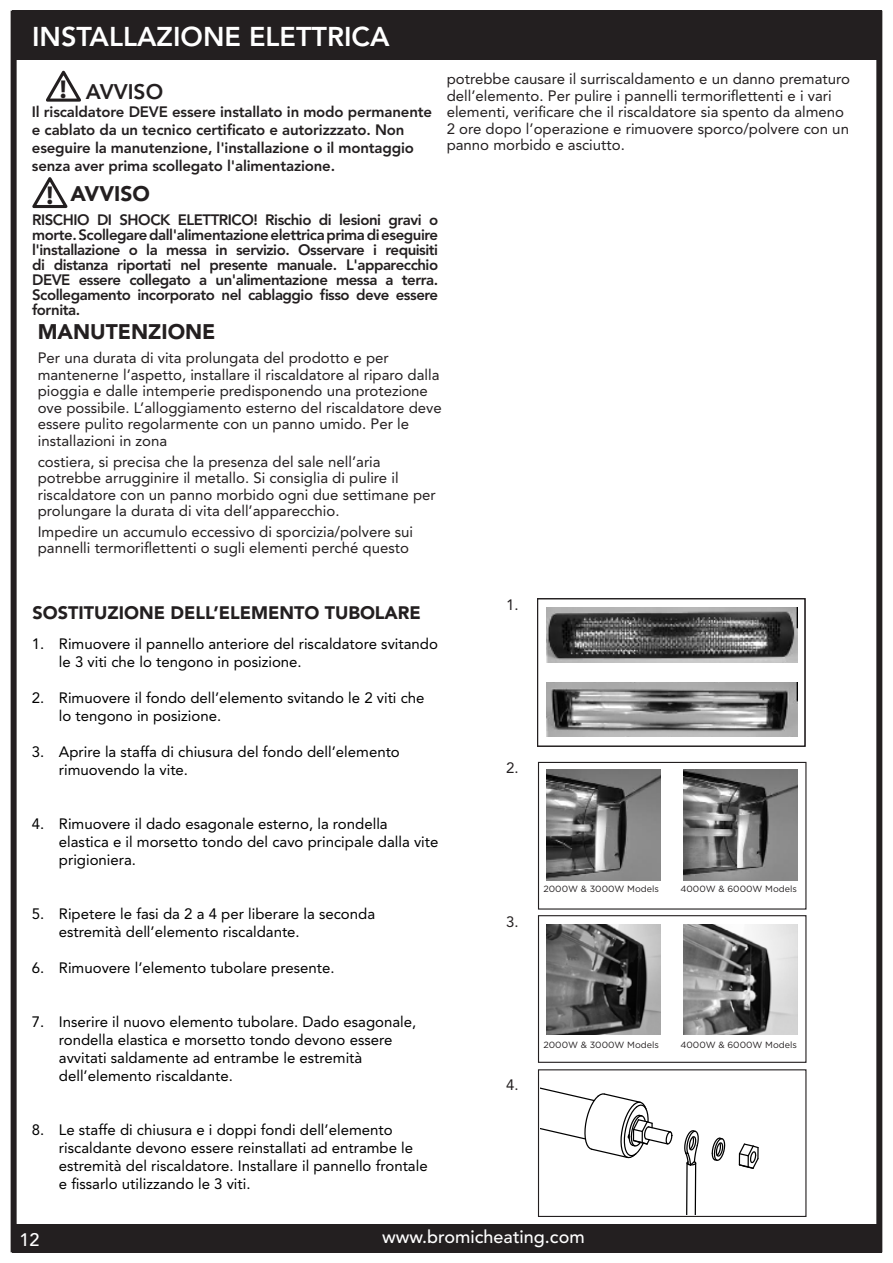
<style>
.page{position:relative;width:893px;height:1263px;background:#fff}
.page>*{position:absolute;margin:0;border:0;box-sizing:border-box;transform-origin:0 0}
.t1{font:800 27px "Avenir";color:#fff}
.t2{font:700 25.95px "Myriad";color:#231f20}
.t3{font:900 21px "Avenir";color:#231f20}
.t4{font:800 21px "Avenir";color:#231f20}
.t5{font:900 18px "Avenir";color:#231f20}
.t6{font:500 18px "Avenir";color:#fff}
.t7{font:15px/16.5px "Avenir";color:#231f20}
.t8{font:15px/18px "Avenir";color:#000}
.t9{font:800 15px/15px "Avenir";letter-spacing:-.01em;color:#231f20}
.t10{font:9px "Gotham";color:#231f20}
.s1{font-family:"Myriad";font-weight:700;font-size:25.95px}
</style>
<div class="page">
<div style="left:12px;top:1224px;width:870px;height:29px;background:#231f20"></div>
<div style="left:12px;top:10px;width:870px;height:50px;background:#231f20"></div>
<div style="left:11px;top:11px;width:871px;height:1241px;border:6px solid #231f20"></div>
<svg style="left:47px;top:71px;width:34px;height:31px"></svg>
<svg style="left:32px;top:177px;width:36px;height:32px"></svg>
<div style="left:538px;top:762px;width:268px;height:147px;border:1px solid #231f20"></div>
<svg style="left:540px;top:1087px;width:219px;height:128px"></svg>
<img style="left:546px;top:608px;width:251px;height:54px">
<img style="left:546px;top:682px;width:251px;height:54px">
<img style="left:546px;top:769px;width:114px;height:111px">
<img style="left:683px;top:769px;width:114px;height:111px">
<div style="left:537px;top:598px;width:269px;height:149px;border:1px solid #231f20"></div>
<div style="left:538px;top:915px;width:268px;height:148px;border:1px solid #231f20"></div>
<div style="left:538px;top:1069px;width:268px;height:148px;border:1px solid #231f20"></div>
<img style="left:683px;top:924px;width:114px;height:111px">
<img style="left:547px;top:924px;width:113px;height:111px">
<h1 class="t1" style="left:32px;top:25px;width:359px">INSTALLAZIONE ELETTRICA</h1>
<h3 class="t4" style="left:60px;top:83px;width:105px"><span class="s1">!</span> AVVISO</h3>
<p class="t9" style="left:32px;top:104px;width:402px;line-height:18px">Il riscaldatore DEVE essere installato in modo permanente e cablato da un tecnico certificato e autorizzzato. Non eseguire la manutenzione, l'installazione o il montaggio senza aver prima scollegato l'alimentazione.</p>
<h3 class="t3" style="left:70px;top:186px;width:81px">AVVISO</h3>
<p class="t9" style="left:32px;top:213px;width:408px;text-align:justify">RISCHIO DI SHOCK ELETTRICO! Rischio di lesioni gravi o morte. Scollegare dall'alimentazione elettrica prima di eseguire l'installazione o la messa in servizio. Osservare i requisiti di distanza riportati nel presente manuale. L'apparecchio DEVE essere collegato a un'alimentazione messa a terra.<br>Scollegamento incorporato nel cablaggio fisso deve essere fornita.</p>
<h2 class="t2" style="left:46px;top:180px;width:8px">!</h2>
<h3 class="t3" style="left:38px;top:324px;width:179px">MANUTENZIONE</h3>
<p class="t7" style="left:447px;top:72px;width:405px">potrebbe causare il surriscaldamento e un danno prematuro dell’elemento. Per pulire i pannelli termoriflettenti e i vari elementi, verificare che il riscaldatore sia spento da almeno 2 ore dopo l’operazione e rimuovere sporco/polvere con un panno morbido e asciutto.</p>
<p class="t7" style="left:38px;top:351px;width:406px">Per una durata di vita prolungata del prodotto e per mantenerne l’aspetto, installare il riscaldatore al riparo dalla pioggia e dalle intemperie predisponendo una protezione ove possibile. L’alloggiamento esterno del riscaldatore deve essere pulito regolarmente con un panno umido. Per le installazioni in zona</p>
<p class="t7" style="left:38px;top:454px;width:400px">costiera, si precisa che la presenza del sale nell’aria potrebbe arrugginire il metallo. Si consiglia di pulire il riscaldatore con un panno morbido ogni due settimane per prolungare la durata di vita dell’apparecchio.</p>
<p class="t7" style="left:38px;top:525px;width:377px">Impedire un accumulo eccessivo di sporcizia/polvere sui pannelli termoriflettenti o sugli elementi perché questo</p>
<p class="t5" style="left:32px;top:606px;width:390px">SOSTITUZIONE DELL’ELEMENTO TUBOLARE</p>
<p class="t8" style="left:59px;top:636px;width:381px;text-indent:-27px">1. Rimuovere il pannello anteriore del riscaldatore svitando le 3 viti che lo tengono in posizione.</p>
<p class="t8" style="left:59px;top:690px;width:367px;text-indent:-27px">2. Rimuovere il fondo dell’elemento svitando le 2 viti che lo tengono in posizione.</p>
<p class="t8" style="left:59px;top:744px;width:342px;text-indent:-27px">3. Aprire la staffa di chiusura del fondo dell’elemento rimuovendo la vite.</p>
<p class="t8" style="left:59px;top:816px;width:381px;text-indent:-27px">4. Rimuovere il dado esagonale esterno, la rondella elastica e il morsetto tondo del cavo principale dalla vite prigioniera.</p>
<p class="t8" style="left:59px;top:906px;width:318px;text-indent:-27px">5. Ripetere le fasi da 2 a 4 per liberare la seconda estremità dell’elemento riscaldante.</p>
<p class="t8" style="left:32px;top:960px;width:304px">6. Rimuovere l’elemento tubolare presente.</p>
<p class="t8" style="left:59px;top:1014px;width:359px;text-indent:-27px">7. Inserire il nuovo elemento tubolare. Dado esagonale, rondella elastica e morsetto tondo devono essere avvitati saldamente ad entrambe le estremità dell’elemento riscaldante.</p>
<p class="t8" style="left:59px;top:1122px;width:370px;text-indent:-27px">8. Le staffe di chiusura e i doppi fondi dell’elemento riscaldante devono essere reinstallati ad entrambe le estremità del riscaldatore. Installare il pannello frontale e fissarlo utilizzando le 3 viti.</p>
<p class="t7" style="left:506px;top:597px;width:14px">1.</p>
<p class="t7" style="left:506px;top:761px;width:14px">2.</p>
<p class="t7" style="left:506px;top:914px;width:14px">3.</p>
<p class="t10" style="left:543px;top:885px;width:117px">2000W &amp; 3000W Models</p>
<p class="t10" style="left:680px;top:885px;width:118px">4000W &amp; 6000W Models</p>
<p class="t7" style="left:506px;top:1078px;width:14px">4.</p>
<p class="t10" style="left:543px;top:1040px;width:117px">2000W &amp; 3000W Models</p>
<p class="t10" style="left:680px;top:1040px;width:118px">4000W &amp; 6000W Models</p>
<p class="t6" style="left:19px;top:1232px;width:22px">12</p>
<p class="t6" style="left:382px;top:1229px;width:204px">www.bromicheating.com</p>
</div>
